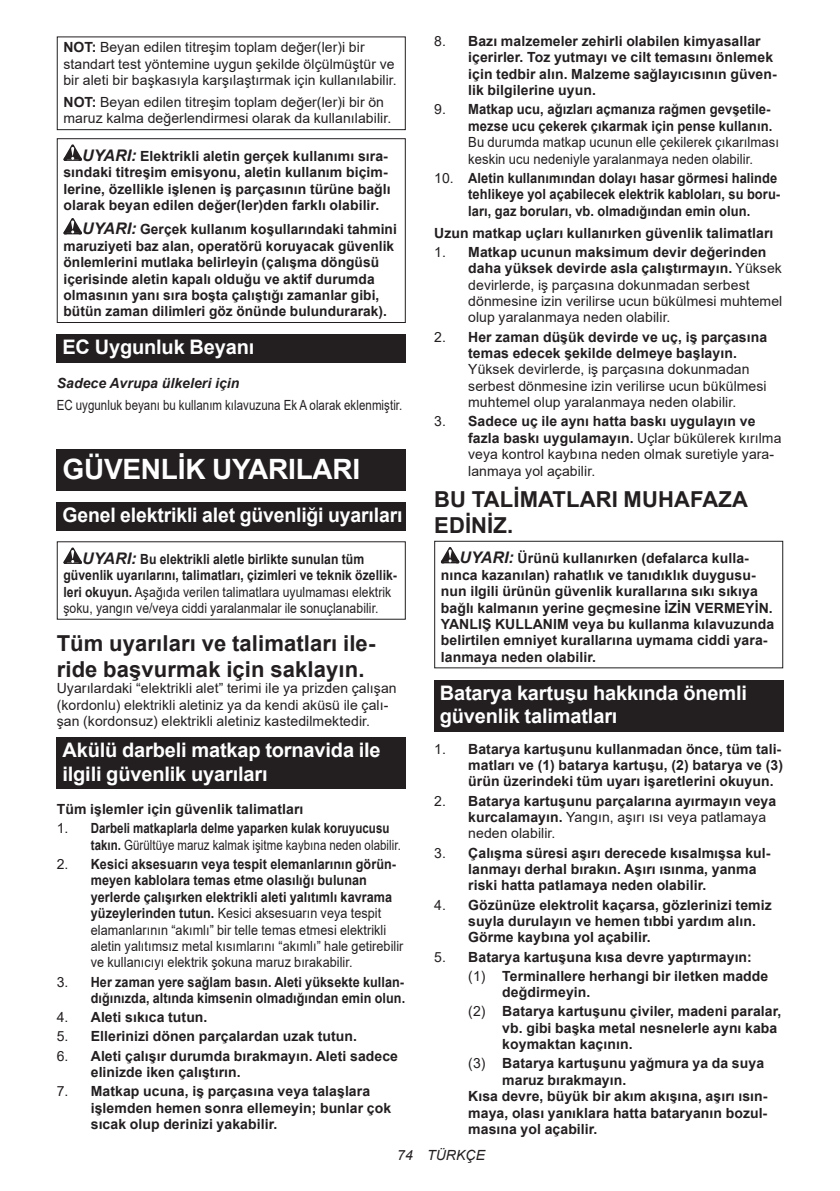
<style>
.page{position:relative;width:840px;height:1191px;background:#fff}
.page>*{position:absolute;margin:0;border:0;box-sizing:border-box;transform-origin:0 0}
.t1{font:700 28px "Arial";letter-spacing:-.01em;color:#fff}
.t2{font:700 22px/25.8px "Arial";letter-spacing:.005em;color:#231f20}
.t3{font:700 20px/23.4px "Arial";letter-spacing:-.01em;color:#fff}
.t4{font:700 14px/16.4px "Arial";letter-spacing:.005em;color:#231f20}
.t5{font:14px/16.4px "Arial";letter-spacing:.005em;color:#231f20}
.t6{font:700 14px/16.4px "Arial";letter-spacing:.005em;color:#231f20;scale:.87 1}
.t7{font:700 14px/16.4px "Arial";letter-spacing:.005em;color:#231f20;scale:.92 1}
.t8{font:700 14px/16.4px "Arial";letter-spacing:.005em;color:#231f20;scale:.82 1}
.t9{font:700 14px/16.4px "Arial";letter-spacing:.005em;color:#231f20;text-align:right;scale:.9 1}
.t10{font:14px/16.4px "Arial";letter-spacing:.005em;color:#231f20;scale:.93 1}
.t11{font:700 14px/16.4px "Arial";letter-spacing:.005em;color:#231f20;text-align:right;scale:.93 1}
.t12{font:14px "Arial";letter-spacing:.005em;color:#231f20;scale:.82 1}
.t13{font:italic 700 14px "Arial";letter-spacing:.005em;color:#231f20}
.t14{font:italic 14px "Arial";letter-spacing:.005em;color:#231f20}
.s1{font-weight:700}
.s2{font-style:italic;font-size:16px}
.s3{font-weight:400}
</style>
<div class="page">
<div style="left:57px;top:36px;width:348px;height:94px;border:1px solid #231f20"></div>
<svg style="left:63px;top:144px;width:19px;height:17px"></svg>
<svg style="left:63px;top:218px;width:19px;height:16px"></svg>
<div style="left:57px;top:138px;width:348px;height:185px;border:1px solid #231f20"></div>
<div style="left:57px;top:334px;width:348px;height:29px;background:#231f20"></div>
<div style="left:57px;top:449px;width:348px;height:41px;background:#231f20"></div>
<div style="left:57px;top:502px;width:348px;height:28px;background:#231f20"></div>
<svg style="left:63px;top:547px;width:19px;height:17px"></svg>
<div style="left:57px;top:737px;width:348px;height:52px;background:#231f20"></div>
<svg style="left:440px;top:547px;width:19px;height:16px"></svg>
<div style="left:434px;top:541px;width:348px;height:127px;border:1px solid #231f20"></div>
<div style="left:434px;top:679px;width:348px;height:52px;background:#231f20"></div>
<p class="t5" style="left:63px;top:39px;width:335px"><span class="s1">NOT:</span> Beyan edilen titreşim toplam değer(ler)i bir standart test yöntemine uygun şekilde ölçülmüştür ve bir aleti bir başkasıyla karşılaştırmak için kullanılabilir.</p>
<p class="t5" style="left:63px;top:94px;width:329px"><span class="s1">NOT:</span> Beyan edilen titreşim toplam değer(ler)i bir ön maruz kalma değerlendirmesi olarak da kullanılabilir.</p>
<p class="t4" style="left:63px;top:148px;width:328px;text-indent:19px"><span class="s2">UYARI:</span> Elektrikli aletin gerçek kullanımı sıra&shy;sındaki titreşim emisyonu, aletin kullanım biçim&shy;lerine, özellikle işlenen iş parçasının türüne bağlı olarak beyan edilen değer(ler)den farklı olabilir.</p>
<p class="t4" style="left:63px;top:221px;width:335px;text-indent:19px"><span class="s2">UYARI:</span> Gerçek kullanım koşullarındaki tahmini maruziyeti baz alan, operatörü koruyacak güvenlik önlemlerini mutlaka belirleyin (çalışma döngüsü içerisinde aletin kapalı olduğu ve aktif durumda olmasının yanı sıra boşta çalıştığı zamanlar gibi, bütün zaman dilimleri göz önünde bulundurarak).</p>
<h3 class="t3" style="left:62px;top:336px;width:193px">EC Uygunluk Beyanı</h3>
<p class="t13" style="left:57px;top:373px;width:184px">Sadece Avrupa ülkeleri için</p>
<p class="t12" style="left:57px;top:395px;width:423px">EC uygunluk beyanı bu kullanım kılavuzuna Ek A olarak eklenmiştir.</p>
<h1 class="t1" style="left:62px;top:449px;width:299px">GÜVENLİK UYARILARI</h1>
<h3 class="t3" style="left:62px;top:503px;width:341px">Genel elektrikli alet güvenliği uyarıları</h3>
<p class="t6" style="left:63px;top:551px;width:384px;text-indent:19px"><span class="s2">UYARI:</span> Bu elektrikli aletle birlikte sunulan tüm güvenlik uyarılarını, talimatları, çizimleri ve teknik özellik&shy;leri okuyun. <span class="s3">Aşağıda verilen talimatlara uyulmaması elektrik şoku, yangın ve/veya ciddi yaralanmalar ile sonuçlanabilir.</span></p>
<h2 class="t2" style="left:57px;top:631px;width:320px">Tüm uyarıları ve talimatları ile&shy;ride başvurmak için saklayın.</h2>
<p class="t5" style="left:57px;top:680px;width:341px">Uyarılardaki “elektrikli alet” terimi ile ya prizden çalışan (kordonlu) elektrikli aletiniz ya da kendi aküsü ile çalı&shy;şan (kordonsuz) elektrikli aletiniz kastedilmektedir.</p>
<h3 class="t3" style="left:62px;top:739px;width:319px">Akülü darbeli matkap tornavida ile ilgili güvenlik uyarıları</h3>
<p class="t4" style="left:57px;top:801px;width:248px">Tüm işlemler için güvenlik talimatları</p>
<p class="t8" style="left:91px;top:820px;width:379px;text-indent:-34px"><span class="s3">1.</span> Darbeli matkaplarla delme yaparken kulak koruyucusu takın. <span class="s3">Gürültüye maruz kalmak işitme kaybına neden olabilir.</span></p>
<p class="t5" style="left:91px;top:856px;width:314px;text-indent:-34px">2. <span class="s1">Kesici aksesuarın veya tespit elemanlarının görün&shy;meyen kablolara temas etme olasılığı bulunan yerlerde çalışırken elektrikli aleti yalıtımlı kavrama yüzeylerinden tutun.</span> Kesici aksesuarın veya tespit elamanlarının “akımlı” bir telle temas etmesi elektrikli aletin yalıtımsız metal kısımlarını “akımlı” hale getirebilir ve kullanıcıyı elektrik şokuna maruz bırakabilir.</p>
<p class="t9" style="left:57px;top:973px;width:388px"><span class="s3">3.</span> Her zaman yere sağlam basın. Aleti yüksekte kullan&shy;dığınızda, altında kimsenin olmadığından emin olun.</p>
<p class="t4" style="left:57px;top:1009px;width:152px"><span class="s3">4.</span> Aleti sıkıca tutun.</p>
<p class="t4" style="left:57px;top:1028px;width:302px"><span class="s3">5.</span> Ellerinizi dönen parçalardan uzak tutun.</p>
<p class="t4" style="left:91px;top:1047px;width:308px;text-indent:-34px"><span class="s3">6.</span> Aleti çalışır durumda bırakmayın. Aleti sadece elinizde iken çalıştırın.</p>
<p class="t4" style="left:91px;top:1083px;width:302px;text-indent:-34px"><span class="s3">7.</span> Matkap ucuna, iş parçasına veya talaşlara işlemden hemen sonra ellemeyin; bunlar çok sıcak olup derinizi yakabilir.</p>
<p class="t4" style="left:468px;top:33px;width:310px;text-indent:-34px"><span class="s3">8.</span> Bazı malzemeler zehirli olabilen kimyasallar içerirler. Toz yutmayı ve cilt temasını önlemek için tedbir alın. Malzeme sağlayıcısının güven&shy;lik bilgilerine uyun.</p>
<p class="t11" style="left:434px;top:101px;width:365px"><span class="s3">9.</span> Matkap ucu, ağızları açmanıza rağmen gevşetile&shy;mezse ucu çekerek çıkarmak için pense kullanın.</p>
<p class="t10" style="left:468px;top:134px;width:335px">Bu durumda matkap ucunun elle çekilerek çıkarılması keskin ucu nedeniyle yaralanmaya neden olabilir.</p>
<p class="t7" style="left:468px;top:170px;width:340px;text-indent:-34px"><span class="s3">10.</span> Aletin kullanımından dolayı hasar görmesi halinde tehlikeye yol açabilecek elektrik kabloları, su boru&shy;ları, gaz boruları, vb. olmadığından emin olun.</p>
<p class="t4" style="left:434px;top:225px;width:340px">Uzun matkap uçları kullanırken güvenlik talimatları</p>
<p class="t5" style="left:468px;top:244px;width:315px;text-indent:-34px">1. <span class="s1">Matkap ucunun maksimum devir değerinden daha yüksek devirde asla çalıştırmayın.</span> Yüksek devirlerde, iş parçasına dokunmadan serbest dönmesine izin verilirse ucun bükülmesi muhtemel olup yaralanmaya neden olabilir.</p>
<p class="t4" style="left:434px;top:329px;width:334px;text-align:center"><span class="s3">2.</span> Her zaman düşük devirde ve uç, iş parçasına temas edecek şekilde delmeye başlayın.</p>
<p class="t5" style="left:468px;top:361px;width:300px">Yüksek devirlerde, iş parçasına dokunmadan serbest dönmesine izin verilirse ucun bükülmesi muhtemel olup yaralanmaya neden olabilir.</p>
<p class="t5" style="left:468px;top:413px;width:314px;text-indent:-34px">3. <span class="s1">Sadece uç ile aynı hatta baskı uygulayın ve fazla baskı uygulamayın.</span> Uçlar bükülerek kırılma veya kontrol kaybına neden olmak suretiyle yara&shy;lanmaya yol açabilir.</p>
<h2 class="t2" style="left:434px;top:486px;width:315px">BU TALİMATLARI MUHAFAZA<br>EDİNİZ.</h2>
<p class="t4" style="left:440px;top:550px;width:335px;text-indent:19px"><span class="s2">UYARI:</span> Ürünü kullanırken (defalarca kulla&shy;nınca kazanılan) rahatlık ve tanıdıklık duygusu&shy;nun ilgili ürünün güvenlik kurallarına sıkı sıkıya bağlı kalmanın yerine geçmesine İZİN VERMEYİN.<br>YANLIŞ KULLANIM veya bu kullanma kılavuzunda belirtilen emniyet kurallarına uymama ciddi yara&shy;lanmaya neden olabilir.</p>
<h3 class="t3" style="left:439px;top:681px;width:308px">Batarya kartuşu hakkında önemli güvenlik talimatları</h3>
<p class="t4" style="left:468px;top:740px;width:316px;text-indent:-34px"><span class="s3">1.</span> Batarya kartuşunu kullanmadan önce, tüm tali&shy;matları ve (1) batarya kartuşu, (2) batarya ve (3) ürün üzerindeki tüm uyarı işaretlerini okuyun.</p>
<p class="t4" style="left:468px;top:792px;width:309px;text-indent:-34px"><span class="s3">2.</span> Batarya kartuşunu parçalarına ayırmayın veya kurcalamayın. <span class="s3">Yangın, aşırı ısı veya patlamaya neden olabilir.</span></p>
<p class="t4" style="left:468px;top:844px;width:303px;text-indent:-34px"><span class="s3">3.</span> Çalışma süresi aşırı derecede kısalmışsa kul&shy;lanmayı derhal bırakın. Aşırı ısınma, yanma riski hatta patlamaya neden olabilir.</p>
<p class="t4" style="left:468px;top:896px;width:305px;text-indent:-34px"><span class="s3">4.</span> Gözünüze elektrolit kaçarsa, gözlerinizi temiz suyla durulayın ve hemen tıbbi yardım alın.<br>Görme kaybına yol açabilir.</p>
<p class="t4" style="left:468px;top:947px;width:301px;line-height:19.2px;text-indent:-34px"><span class="s3">5.</span> Batarya kartuşuna kısa devre yaptırmayın: <span class="s3">(1)</span> Terminallere herhangi bir iletken madde</p>
<p class="t4" style="left:468px;top:983px;width:314px;line-height:19.2px;text-indent:34px">değdirmeyin.<br><span class="s3">(2)</span> Batarya kartuşunu çiviler, madeni paralar,</p>
<p class="t4" style="left:502px;top:1019px;width:276px">vb. gibi başka metal nesnelerle aynı kaba koymaktan kaçının.</p>
<p class="t4" style="left:468px;top:1055px;width:297px"><span class="s3">(3)</span> Batarya kartuşunu yağmura ya da suya</p>
<p class="t4" style="left:502px;top:1071px;width:125px">maruz bırakmayın.</p>
<p class="t4" style="left:468px;top:1088px;width:300px">Kısa devre, büyük bir akım akışına, aşırı ısın-</p>
<p class="t4" style="left:468px;top:1104px;width:300px">maya, olası yanıklara hatta bataryanın bozul-</p>
<p class="t4" style="left:468px;top:1121px;width:131px">masına yol açabilir.</p>
<p class="t14" style="left:397px;top:1146px;width:89px">74 TÜRKÇE</p>
</div>
